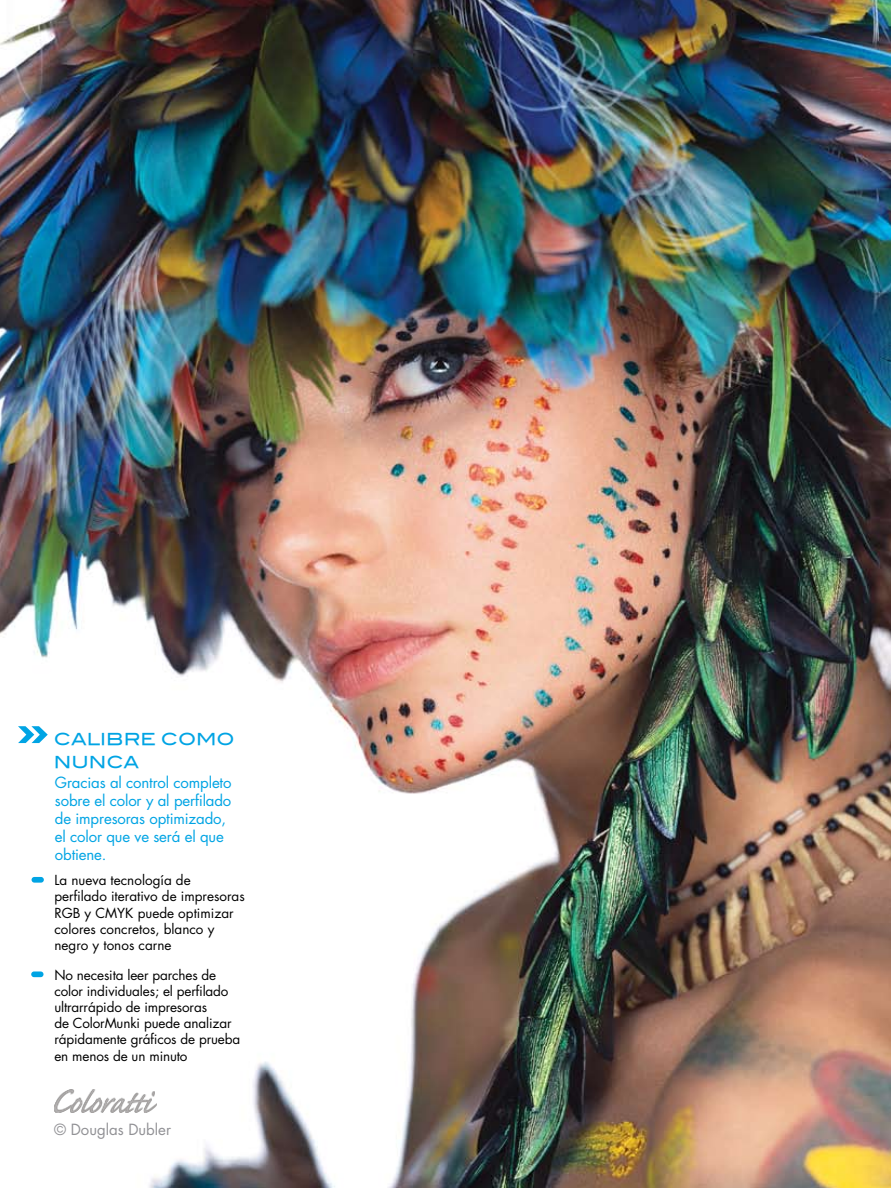
<style>
.page{position:relative;width:891px;height:1188px;background:#fff}
.page>*{position:absolute;margin:0;border:0;box-sizing:border-box;transform-origin:0 0}
.t1{font:16.5px/22.5px "Blair Md ITCTT Medium";color:#00a4e4}
.t2{font:15px/18px "Futura";letter-spacing:-.01em;color:#00a4e4}
.t3{font:15px "Futura";color:#919195}
.t4{font:13.5px/16.2px "Futura";letter-spacing:-.01em;color:#000}
</style>
<div class="page">
<img style="left:0;top:0;width:891px;height:1188px">
<img style="left:54px;top:1089px;width:102px;height:23px">
<svg style="left:32px;top:877px;width:12px;height:6px"></svg>
<svg style="left:31px;top:971px;width:13px;height:6px"></svg>
<svg style="left:18px;top:726px;width:30px;height:17px"></svg>
<p class="t1" style="left:54px;top:728px;width:126px">CALI BRE COMO<br>NUNC</p>
<p class="t1" style="left:124px;top:750px;width:17px">A</p>
<p class="t2" style="left:55px;top:773px;width:178px">Gracias al control completo sobre el color y al perfilado de impresoras optimizado, el color que ve será el que obtiene.</p>
<p class="t4" style="left:54px;top:872px;width:192px">La nueva tecnología de perfilado iterativo de impresoras<br>RGB y CMYK puede optimizar colores concretos, blanco y negro y tonos carne</p>
<p class="t4" style="left:54px;top:966px;width:187px">No necesita leer parches de color individuales; el perfilado ultrarrápido de impresoras<br>de ColorMunki puede analizar rápidamente gráficos de prueba en menos de un minuto</p>
<p class="t3" style="left:54px;top:1120px;width:118px">© Douglas Dubler</p>
</div>
